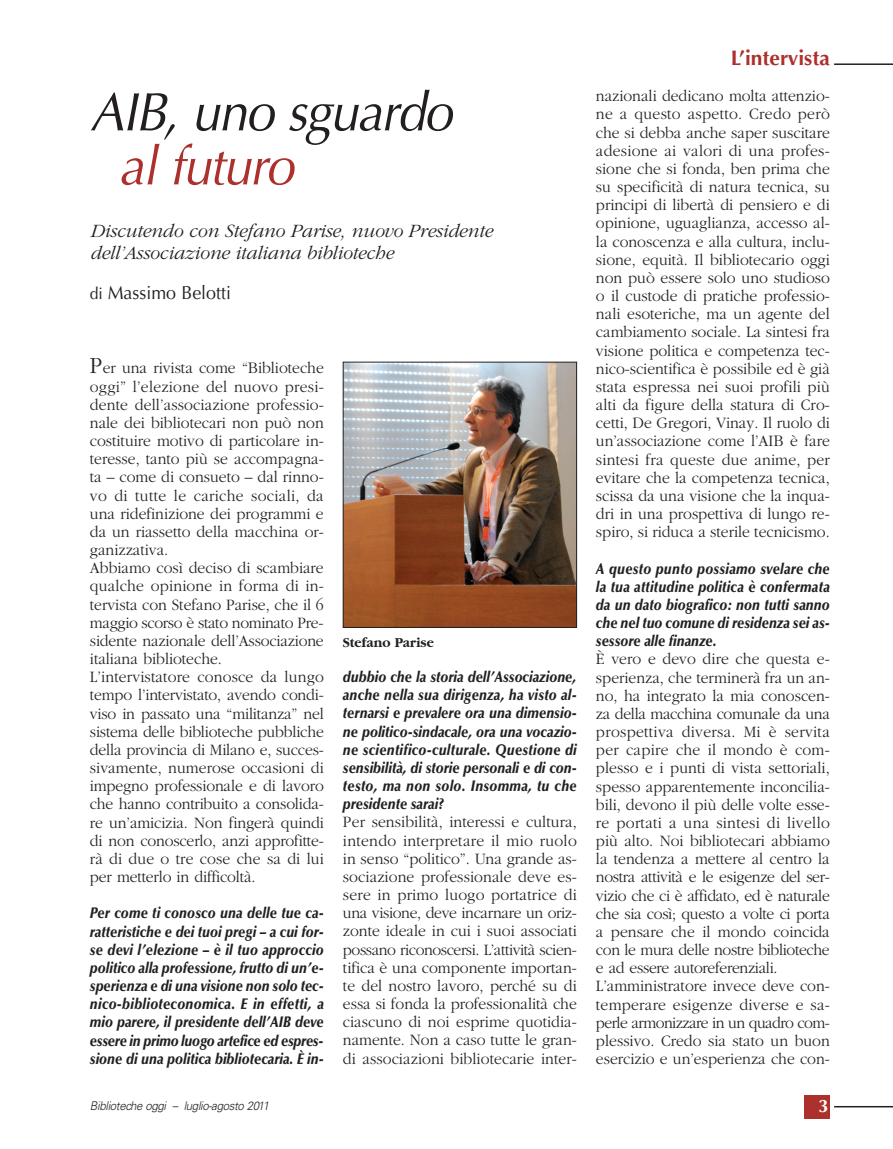
<style>
.page{position:relative;width:893px;height:1149px;background:#fff}
.page>*{position:absolute;margin:0;border:0;box-sizing:border-box;transform-origin:0 0}
.t1{font:italic 54px "Optima";letter-spacing:-.03em;color:#231f20;scale:.95 1}
.t2{font:italic 54px "Optima";letter-spacing:-.03em;color:#ac312d;scale:.95 1}
.t3{font:700 21px "Optima";color:#ac312d}
.t4{font:italic 300 19.5px/22.5px "Garamond";letter-spacing:-.01em;color:#231f20}
.t5{font:18.75px "Optima";color:#231f20;scale:.95 1}
.t6{font:700 18px "Optima";color:#fff}
.t7{font:300 16.5px/18.1px "Garamond";color:#231f20;scale:.95 1}
.t8{font:italic 900 15.3px/18.1px "Optima";color:#231f20;text-align:justify;scale:.85 1}
.t9{font:700 14.25px "Garamond";color:#231f20;scale:.95 1}
.t10{font:italic 300 12px "Univers";letter-spacing:-.03em;color:#231f20;scale:.95 1}
.s1{font-size:16.5px}
.s2{font-size:24px}
</style>
<div class="page">
<div style="left:804px;top:1094px;width:26px;height:23px;background:#ac312d"></div>
<hr style="left:834px;top:1105px;width:59px;height:2px;background:#231f20">
<hr style="left:834px;top:63px;width:59px;height:2px;background:#231f20">
<img style="left:345px;top:364px;width:230px;height:261px">
<div style="left:343px;top:362px;width:234px;height:265px;border:1px solid #231f20"></div>
<h1 class="t1" style="left:90px;top:89px;width:383px">AIB, uno sguardo</h1>
<h1 class="t2" style="left:118px;top:143px;width:186px">al futuro</h1>
<p class="t4" style="left:90px;top:221px;width:404px">Discutendo con Stefano Parise, nuovo Presidente dell’Associazione italiana biblioteche</p>
<p class="t5" style="left:90px;top:284px;width:150px"><span class="s1">di</span> Massimo Belotti</p>
<p class="t7" style="left:90px;top:360px;width:248px"><span class="s2">P</span>er una rivista come “Biblioteche oggi” l’elezione del nuovo presi&shy;dente dell’associazione professio&shy;nale dei bibliotecari non può non costituire motivo di particolare in&shy;teresse, tanto più se accompagna&shy;ta – come di consueto – dal rinno&shy;vo di tutte le cariche sociali, da una ridefinizione dei programmi e da un riassetto della macchina or&shy;ganizzativa.<br>Abbiamo così deciso di scambiare qualche opinione in forma di in&shy;tervista con Stefano Parise, che il 6 maggio scorso è stato nominato Pre&shy;sidente nazionale dell’Associazione italiana biblioteche.<br>L’intervistatore conosce da lungo tempo l’intervistato, avendo condi&shy;viso in passato una “militanza” nel sistema delle biblioteche pubbliche della provincia di Milano e, succes&shy;sivamente, numerose occasioni di impegno professionale e di lavoro che hanno contribuito a consolida&shy;re un’amicizia. Non fingerà quindi di non conoscerlo, anzi approfitte&shy;rà di due o tre cose che sa di lui per metterlo in difficoltà.</p>
<p class="t8" style="left:90px;top:905px;width:277px">Per come ti conosco una delle tue ca&shy;ratteristiche e dei tuoi pregi – a cui for&shy;se devi l’elezione – è il tuo approccio politico alla professione, frutto di un’e&shy;sperienza e di una visione non solo tec&shy;nico-biblioteconomica. E in effetti, a mio parere, il presidente dell’AIB deve essere in primo luogo artefice ed espres&shy;sione di una politica bibliotecaria. È in-</p>
<p class="t10" style="left:90px;top:1101px;width:190px">Biblioteche oggi – luglio-agosto 2011</p>
<p class="t9" style="left:343px;top:637px;width:97px">Stefano Parise</p>
<p class="t8" style="left:343px;top:669px;width:277px">dubbio che la storia dell’Associazione, anche nella sua dirigenza, ha visto al&shy;ternarsi e prevalere ora una dimensio&shy;ne politico-sindacale, ora una vocazio&shy;ne scientifico-culturale. Questione di sensibilità, di storie personali e di con&shy;testo, ma non solo. Insomma, tu che presidente sarai?</p>
<p class="t7" style="left:343px;top:814px;width:248px;text-align:justify">Per sensibilità, interessi e cultura, intendo interpretare il mio ruolo in senso “politico”. Una grande as&shy;sociazione professionale deve es&shy;sere in primo luogo portatrice di una visione, deve incarnare un oriz&shy;zonte ideale in cui i suoi associati possano riconoscersi. L’attività scien&shy;tifica è una componente importan&shy;te del nostro lavoro, perché su di essa si fonda la professionalità che ciascuno di noi esprime quotidia&shy;namente. Non a caso tutte le gran&shy;di associazioni bibliotecarie inter-</p>
<p class="t3" style="left:731px;top:49px;width:101px">L’intervista</p>
<p class="t7" style="left:596px;top:88px;width:248px;text-align:justify">nazionali dedicano molta attenzio&shy;ne a questo aspetto. Credo però che si debba anche saper suscitare adesione ai valori di una profes&shy;sione che si fonda, ben prima che su specificità di natura tecnica, su principi di libertà di pensiero e di opinione, uguaglianza, accesso al&shy;la conoscenza e alla cultura, inclu&shy;sione, equità. Il bibliotecario oggi non può essere solo uno studioso o il custode di pratiche professio&shy;nali esoteriche, ma un agente del cambiamento sociale. La sintesi fra visione politica e competenza tec&shy;nico-scientifica è possibile ed è già stata espressa nei suoi profili più alti da figure della statura di Cro&shy;cetti, De Gregori, Vinay. Il ruolo di un’associazione come l’AIB è fare sintesi fra queste due anime, per evitare che la competenza tecnica, scissa da una visione che la inqua&shy;dri in una prospettiva di lungo re&shy;spiro, si riduca a sterile tecnicismo.</p>
<p class="t8" style="left:596px;top:560px;width:277px">A questo punto possiamo svelare che la tua attitudine politica è confermata da un dato biografico: non tutti sanno che nel tuo comune di residenza sei as&shy;sessore alle finanze.</p>
<p class="t7" style="left:596px;top:651px;width:248px">È vero e devo dire che questa e&shy;sperienza, che terminerà fra un an&shy;no, ha integrato la mia conoscen&shy;za della macchina comunale da una prospettiva diversa. Mi è servita per capire che il mondo è com&shy;plesso e i punti di vista settoriali, spesso apparentemente inconcilia&shy;bili, devono il più delle volte esse&shy;re portati a una sintesi di livello più alto. Noi bibliotecari abbiamo la tendenza a mettere al centro la nostra attività e le esigenze del ser&shy;vizio che ci è affidato, ed è naturale che sia così; questo a volte ci porta a pensare che il mondo coincida con le mura delle nostre biblioteche e ad essere autoreferenziali.<br>L’amministratore invece deve con&shy;temperare esigenze diverse e sa&shy;perle armonizzare in un quadro com&shy;plessivo. Credo sia stato un buon esercizio e un’esperienza che con-</p>
<p class="t6" style="left:818px;top:1097px;width:12px">3</p>
</div>
